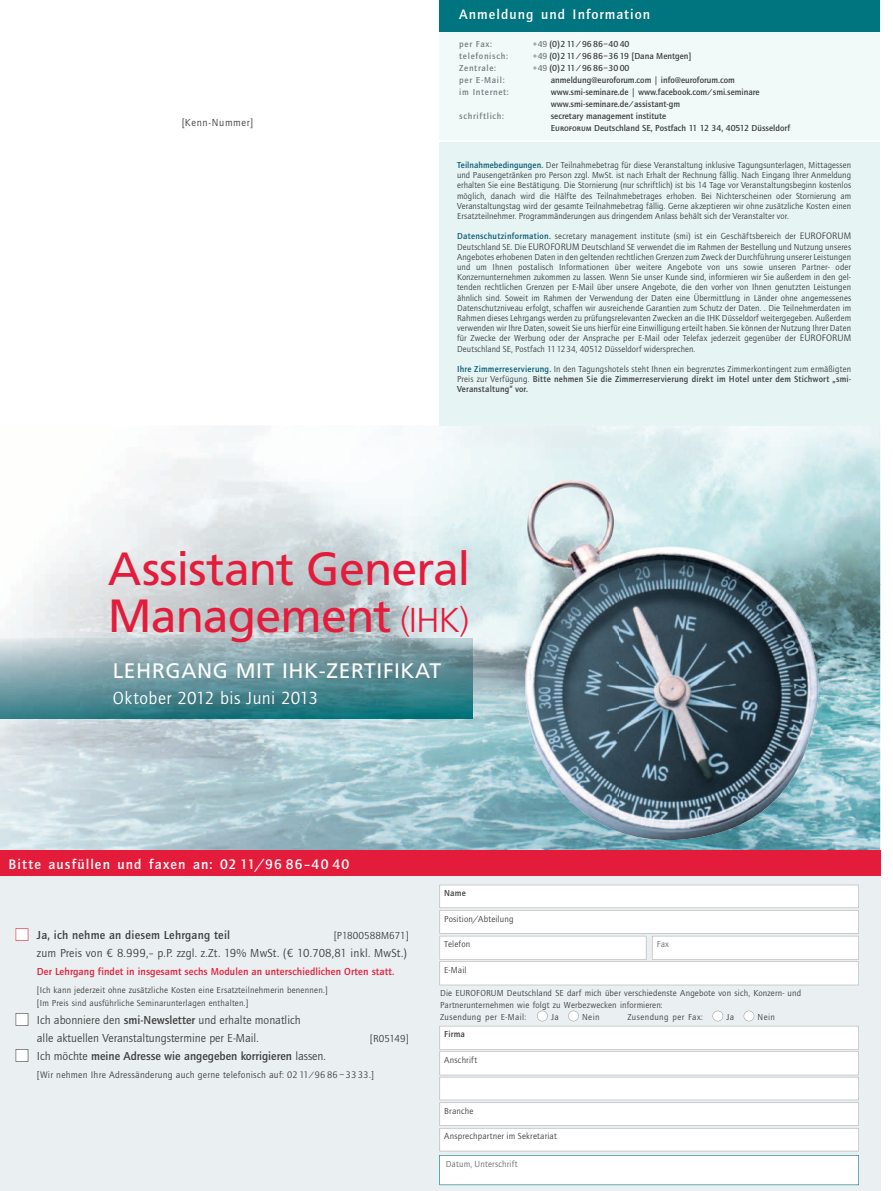
<style>
.page{position:relative;width:893px;height:1191px;background:#fff}
.page>*{position:absolute;margin:0;border:0;box-sizing:border-box;transform-origin:0 0}
.t1{font:46.5px/47.1px "Frutiger LT";letter-spacing:-.02em;color:#e41c3b}
.t2{font:21px "Frutiger LT";letter-spacing:.03em;color:#fff}
.t3{font:18px "Quay Sans EF";letter-spacing:.02em;color:#fff}
.t4{font:500 14.25px "Quay Sans ITC Std";letter-spacing:.075em;color:#fff}
.t5{font:12px/18px "Quay Sans EF";color:#3e3e3f}
.t6{font:12px "Quay Sans ITC Std";letter-spacing:.02em;color:#3e3e3f}
.t7{font:500 12px "Quay Sans EF";color:#3e3e3f}
.t8{font:500 12px "Quay Sans ITC Std";letter-spacing:.02em;color:#3e3e3f}
.t9{font:500 10.5px "Quay Sans EF";letter-spacing:.01em;color:#e41c3b}
.t10{font:10.5px "Quay Sans EF";letter-spacing:.01em;color:#3e3e3f}
.t11{font:10.5px "Quay Sans EF";letter-spacing:.06em;color:#3e3e3f}
.t12{font:9.75px "Quay Sans EF";letter-spacing:.025em;color:#3e3e3f}
.t13{font:9px/10.2px "Quay Sans EF";letter-spacing:.025em;color:#3e3e3f;text-align:justify}
.t14{font:500 9px/12px "Quay Sans EF";color:#3e3e3f}
.t15{font:9px/12px "Quay Sans ITC Std";letter-spacing:.02em;color:#3e3e3f}
.t16{font:500 9px "Quay Sans EF";letter-spacing:.075em;color:#7a7c7f}
.t17{font:9px "Quay Sans ITC Std";letter-spacing:.02em;color:#69696c}
.t18{font:9px "Quay Sans ITC Std";letter-spacing:.045em;color:#3e3e3f}
.t19{font:500 9px "Quay Sans ITC Std";letter-spacing:.015em;color:#3e3e3f}
.s1{color:#7a7c7f}
.s2{font-family:"Quay Sans EF Medium SC";font-weight:400}
.s3{font-weight:500;color:#0b5a73}
.s4{font-family:"Quay Sans EF Book SC";font-size:9.75px}
.s5{font-weight:500}
.s6{font-weight:300;font-size:34.5px}
.s7{font-weight:400}
</style>
<div class="page">
<img style="left:0;top:425px;width:517px;height:425px">
<img style="left:517px;top:425px;width:363px;height:159px">
<img style="left:517px;top:584px;width:52px;height:266px">
<img style="left:819px;top:584px;width:61px;height:54px">
<img style="left:777px;top:638px;width:103px;height:212px">
<img style="left:569px;top:832px;width:208px;height:18px">
<img style="left:0;top:638px;width:473px;height:80px">
<div style="left:439px;top:0;width:441px;height:140px;background:#f2faf9"></div>
<div style="left:439px;top:142px;width:441px;height:283px;background:#e6f4f4"></div>
<div style="left:0;top:850px;width:880px;height:341px;background:#eaf0f1"></div>
<div style="left:439px;top:0;width:441px;height:32px;background:#00747f"></div>
<div style="left:0;top:850px;width:880px;height:26px;background:#e41c3b"></div>
<svg style="left:439px;top:884px;width:420px;height:101px"></svg>
<svg style="left:439px;top:1010px;width:420px;height:175px"></svg>
<img style="left:525px;top:480px;width:94px;height:352px">
<img style="left:619px;top:546px;width:200px;height:294px">
<svg style="left:16px;top:928px;width:12px;height:13px"></svg>
<svg style="left:16px;top:1013px;width:12px;height:12px"></svg>
<svg style="left:16px;top:1049px;width:12px;height:12px"></svg>
<p class="t11" style="left:182px;top:116px;width:73px">[Kenn-Nummer]</p>
<h3 class="t4" style="left:459px;top:6px;width:192px">Anmeldung und Information</h3>
<p class="t16" style="left:459px;top:39px;width:34px">per Fax:</p>
<p class="t14" style="left:533px;top:38px;width:98px"><span class="s1">+49</span> (0)211/9686–4040</p>
<p class="t16" style="left:459px;top:51px;width:50px">telefonisch:</p>
<p class="t14" style="left:533px;top:50px;width:160px"><span class="s1">+49</span> (0)2 11/96 86–36 19 [Dana Mentgen]</p>
<p class="t16" style="left:459px;top:63px;width:38px">Zentrale:</p>
<p class="t14" style="left:533px;top:62px;width:98px"><span class="s1">+49</span> (0)211/9686–3000</p>
<p class="t16" style="left:459px;top:75px;width:47px">per E-Mail:</p>
<p class="t14" style="left:551px;top:74px;width:186px">anmeldung@euroforum.com | info@euroforum.com</p>
<p class="t16" style="left:459px;top:87px;width:51px">im Internet:</p>
<p class="t14" style="left:551px;top:86px;width:210px">www.smi-seminare.de | www.facebook.com/smi.seminare www.smi-seminare.de/assistant-gm</p>
<p class="t16" style="left:459px;top:111px;width:46px">schriftlich:</p>
<p class="t14" style="left:551px;top:110px;width:241px">secretary management institute<br><span class="s2">Euroforum</span> Deutschland SE, Postfach 11 12 34<span class="s2">,</span> 40512 Düsseldorf</p>
<p class="t13" style="left:457px;top:160px;width:396px"><span class="s3">Teilnahmebedingungen.</span> Der Teilnahmebetrag für diese Veranstaltung inklusive Tagungs unterlagen, Mittagessen und Pausengetränken pro Person zzgl. MwSt. ist nach Erhalt der Rechnung fällig. Nach Eingang Ihrer Anmeldung erhalten Sie eine Bestätigung. Die Stornierung (nur schriftlich) ist bis 14 Tage vor Veranstaltungsbeginn kostenlos möglich, danach wird die Hälfte des Teilnahmebetrages erhoben. Bei Nichterscheinen oder Stornierung am Veranstaltungstag wird der gesamte Teilnahmebetrag fällig. Gerne akzeptieren wir ohne zusätzliche Kosten einen Ersatzteilnehmer. Programmänderungen aus dringendem Anlass behält sich der Veranstalter vor.</p>
<p class="t13" style="left:457px;top:231px;width:396px"><span class="s3">Datenschutzinformation.</span> secretary management institute (smi) ist ein Geschäftsbereich der <span class="s4">EUROFORUM </span>Deutschland SE. Die <span class="s4">EUROFORUM</span> Deutschland SE verwendet die im Rahmen der Bestellung und Nutzung unseres Angebotes erhobenen Daten in den geltenden rechtlichen Grenzen zum Zweck der Durchführung unserer Leistungen und um Ihnen postalisch Informationen über weitere Angebote von uns sowie unseren Partner- oder Konzernunternehmen zukommen zu lassen. Wenn Sie unser Kunde sind, informieren wir Sie außerdem in den gel&shy;tenden rechtlichen Grenzen per E-Mail über unsere Angebote, die den vorher von Ihnen genutzten Leistungen ähnlich sind. Soweit im Rahmen der Verwendung der Daten eine Übermittlung in Länder ohne angemessenes Datenschutzniveau erfolgt, schaffen wir ausreichende Garantien zum Schutz der Daten. . Die Teilnehmerdaten im Rahmen dieses Lehrgangs werden zu prüfungsrelevanten Zwecken an die IHK Düsseldorf weitergegeben. Außerdem verwenden wir Ihre Daten, soweit Sie uns hierfür eine Einwilligung erteilt haben. Sie können der Nutzung Ihrer Daten für Zwecke der Werbung oder der Ansprache per E-Mail oder Telefax jederzeit gegenüber der <span class="s4">EUROFORUM </span>Deutschland SE, Postfach 11 12 34, 40512 Düsseldorf widersprechen.</p>
<p class="t13" style="left:457px;top:364px;width:396px"><span class="s3">Ihre Zimmerreservierung.</span> In den Tagungs hotels steht Ihnen ein be grenz tes Zimmerkon tingent zum er mäßigten Preis zur Verfü gung. <span class="s5">Bitte nehmen Sie die Zimmer reservierung direkt im Hotel unter dem Stichwort „smi-Veran staltung“ vor.</span></p>
<h1 class="t1" style="left:108px;top:545px;width:364px">Assistant General<br>Management <span class="s6">(IHK)</span></h1>
<h2 class="t2" style="left:113px;top:658px;width:330px">LEHRGANG MIT IHK-ZERTIFIKAT</h2>
<h3 class="t3" style="left:113px;top:688px;width:207px">Oktober 2012 bis Juni 2013</h3>
<h3 class="t4" style="left:9px;top:855px;width:342px">Bitte ausfüllen und faxen an: 02 11/96 86–40 40</h3>
<h3 class="t8" style="left:37px;top:927px;width:195px">Ja, ich nehme an diesem Lehrgang teil</h3>
<p class="t10" style="left:334px;top:929px;width:77px">[P1800588M671]</p>
<h3 class="t6" style="left:37px;top:945px;width:372px">zum Preis von € 8.999,– p.P. zzgl. z.Zt. 19% MwSt. (€ 10.708,81 inkl. MwSt.)</h3>
<p class="t9" style="left:37px;top:965px;width:359px">Der Lehrgang findet in insgesamt sechs Modulen an unterschiedlichen Orten statt.</p>
<p class="t13" style="left:37px;top:983px;width:292px;line-height:13.5px">[Ich kann jederzeit ohne zusätzliche Kosten eine Ersatzteilnehmerin benennen.] [Im Preis sind ausführliche Seminarunterlagen enthalten.]</p>
<h3 class="t5" style="left:37px;top:1011px;width:265px">Ich abonniere den <span class="s5">smi-Newsletter</span> und erhalte monatlich alle aktuellen Veranstaltungstermine per E-Mail.</h3>
<p class="t10" style="left:370px;top:1033px;width:41px">[R05149]</p>
<h3 class="t7" style="left:37px;top:1049px;width:291px"><span class="s7">Ich möchte</span> meine Adresse wie angegeben korrigieren <span class="s7">lassen.</span></h3>
<p class="t12" style="left:37px;top:1069px;width:339px">[Wir nehmen Ihre Adressänderung auch gerne telefonisch auf: 02 11/96 86 – 33 33.]</p>
<p class="t19" style="left:444px;top:887px;width:23px">Name</p>
<p class="t15" style="left:444px;top:912px;width:71px">Position/Abteilung</p>
<p class="t15" style="left:444px;top:938px;width:27px">Telefon</p>
<p class="t17" style="left:657px;top:939px;width:14px">Fax</p>
<p class="t15" style="left:444px;top:963px;width:24px">E-Mail</p>
<p class="t15" style="left:440px;top:986px;width:363px">Die EUROFORUM Deutschland SE darf mich über verschiedenste Angebote von sich, Konzern- und<br>Partnerunternehmen wie folgt zu Werbezwecken informieren:<br>Zusendung per E-Mail:</p>
<p class="t15" style="left:551px;top:1010px;width:9px">Ja</p>
<p class="t15" style="left:582px;top:1010px;width:19px">Nein</p>
<p class="t18" style="left:627px;top:1011px;width:77px">Zusendung per Fax:</p>
<p class="t15" style="left:726px;top:1010px;width:9px">Ja</p>
<p class="t15" style="left:758px;top:1010px;width:19px">Nein</p>
<p class="t19" style="left:444px;top:1028px;width:22px">Firma</p>
<p class="t15" style="left:444px;top:1053px;width:34px">Anschrift</p>
<p class="t15" style="left:444px;top:1104px;width:31px">Branche</p>
<p class="t15" style="left:444px;top:1130px;width:114px">Ansprechpartner im Sekretariat</p>
<p class="t17" style="left:446px;top:1158px;width:73px">Datum, Unterschrift</p>
</div>
